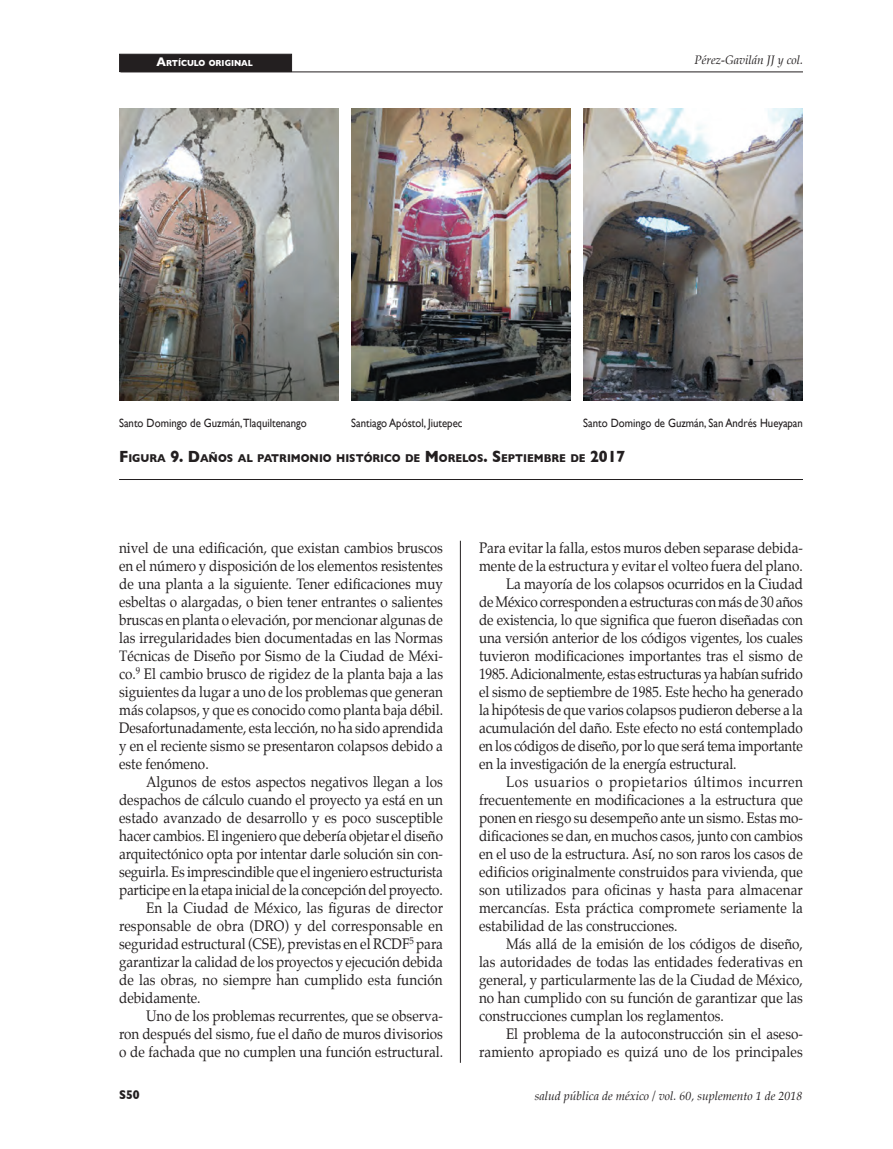
<style>
.page{position:relative;width:893px;height:1149px;background:#fff}
.page>*{position:absolute;margin:0;border:0;box-sizing:border-box;transform-origin:0 0}
.TEXTO{font:15px/18px "Palatino";color:#231f20;text-align:justify;scale:.9 1}
.t1{font:700 12.75px "Gill Sans";color:#231f20;scale:.9 1}
.CUADROS{font:12px "Gill Sans";color:#231f20;scale:.9 1}
.t2{font:italic 12px "Palatino";color:#231f20}
.TIT_FIGURA{font:700 11.55px "Gill Sans";color:#231f20;scale:.9 1}
.t3{font:700 8.85px "Gill Sans";color:#fff;scale:.9 1}
.s1{font-size:12.75px}
.s2{font-size:16.5px}
</style>
<div class="page">
<div style="left:119px;top:54px;width:173px;height:18px;background:#231f20;border:1px solid #231f20"></div>
<hr style="left:120px;top:72px;width:683px;height:1px;background:#231f20">
<hr style="left:119px;top:479px;width:684px;height:1px;background:#231f20">
<hr style="left:460px;top:540px;width:1px;height:522px;background:#231f20">
<img style="left:119px;top:108px;width:220px;height:293px">
<img style="left:583px;top:108px;width:220px;height:293px">
<img style="left:351px;top:108px;width:220px;height:293px">
<p class="t3" style="left:157px;top:56px;width:109px"><span class="s1">A</span>RTÍCULO ORIGINAL</p>
<p class="t2" style="left:695px;top:53px;width:110px">Pérez-Gavilán JJ y col.</p>
<p class="CUADROS" style="left:119px;top:415px;width:210px">Santo Domingo de Guzmán,Tlaquiltenango</p>
<p class="CUADROS" style="left:351px;top:415px;width:125px">Santiago Apóstol, Jiutepec</p>
<p class="CUADROS" style="left:583px;top:415px;width:246px">Santo Domingo de Guzmán, San Andrés Hueyapan</p>
<p class="TIT_FIGURA" style="left:119px;top:448px;width:564px"><span class="s2">F</span>IGURA <span class="s2">9. D</span>AÑOS AL PATRIMONIO HISTÓRICO DE <span class="s2">M</span> ORELOS<span class="s2">. S</span>EPTIEMBRE DE <span class="s2">2017</span></p>
<p class="TEXTO" style="left:119px;top:539px;width:362px">nivel de una edificación, que existan cambios bruscos en el número y disposición de los elementos resistentes de una planta a la siguiente. Tener edificaciones muy esbeltas o alargadas, o bien tener entrantes o salientes bruscas en planta o elevación, por mencionar algunas de las irregularidades bien documentadas en las Normas Técnicas de Diseño por Sismo de la Ciudad de Méxi&shy;co.<sup>9</sup> El cambio brusco de rigidez de la planta baja a las siguientes da lugar a uno de los problemas que generan más colapsos, y que es conocido como planta baja débil.<br>Desafortunadamente, esta lección, no ha sido aprendida y en el reciente sismo se presentaron colapsos debido a este fenómeno.</p>
<p class="TEXTO" style="left:119px;top:773px;width:361px;text-indent:27px">Algunos de estos aspectos negativos llegan a los despachos de cálculo cuando el proyecto ya está en un estado avanzado de desarrollo y es poco susceptible hacer cambios. El ingeniero que debería objetar el diseño arquitectónico opta por intentar darle solución sin con&shy;seguirla. Es imprescindible que el ingeniero estructurista participe en la etapa inicial de la concepción del proyecto.</p>
<p class="TEXTO" style="left:119px;top:899px;width:361px;text-indent:27px">En la Ciudad de México, las figuras de director responsable de obra (DRO) y del corresponsable en seguridad estructural (CSE), previstas en el RCDF<sup>5</sup> para garantizar la calidad de los proyectos y ejecución debida de las obras, no siempre han cumplido esta función debidamente.</p>
<p class="TEXTO" style="left:119px;top:1007px;width:361px;text-indent:27px">Uno de los problemas recurrentes, que se observa&shy;ron después del sismo, fue el daño de muros divisorios o de fachada que no cumplen una función estructural.</p>
<p class="TEXTO" style="left:479px;top:539px;width:361px">Para evitar la falla, estos muros deben separase debida&shy;mente de la estructura y evitar el volteo fuera del plano.</p>
<p class="TEXTO" style="left:479px;top:575px;width:361px;text-indent:27px">La mayoría de los colapsos ocurridos en la Ciudad de México corresponden a estructuras con más de 30 años de existencia, lo que significa que fueron diseñadas con una versión anterior de los códigos vigentes, los cuales tuvieron modificaciones importantes tras el sismo de 1985. Adicionalmente, estas estructuras ya habían sufrido el sismo de septiembre de 1985. Este hecho ha generado la hipótesis de que varios colapsos pudieron deberse a la acumulación del daño. Este efecto no está contemplado en los códigos de diseño, por lo que será tema importante en la investigación de la energía estructural.</p>
<p class="TEXTO" style="left:479px;top:773px;width:362px;text-indent:27px">Los usuarios o propietarios últimos incurren frecuentemente en modificaciones a la estructura que ponen en riesgo su desempeño ante un sismo. Estas mo&shy;dificaciones se dan, en muchos casos, junto con cambios en el uso de la estructura. Así, no son raros los casos de edificios originalmente construidos para vivienda, que son utilizados para oficinas y hasta para almacenar mercancías. Esta práctica compromete seriamente la estabilidad de las construcciones.</p>
<p class="TEXTO" style="left:479px;top:935px;width:361px;text-indent:27px">Más allá de la emisión de los códigos de diseño, las autoridades de todas las entidades federativas en general, y particularmente las de la Ciudad de México, no han cumplido con su función de garantizar que las construcciones cumplan los reglamentos.</p>
<p class="TEXTO" style="left:479px;top:1025px;width:361px;text-align:right">El problema de la autoconstrucción sin el aseso&shy;ramiento apropiado es quizá uno de los principales</p>
<p class="t1" style="left:119px;top:1083px;width:24px">S50</p>
<p class="t2" style="left:535px;top:1088px;width:269px">salud pública de méxico / vol. 60, suplemento 1 de 2018</p>
</div>
